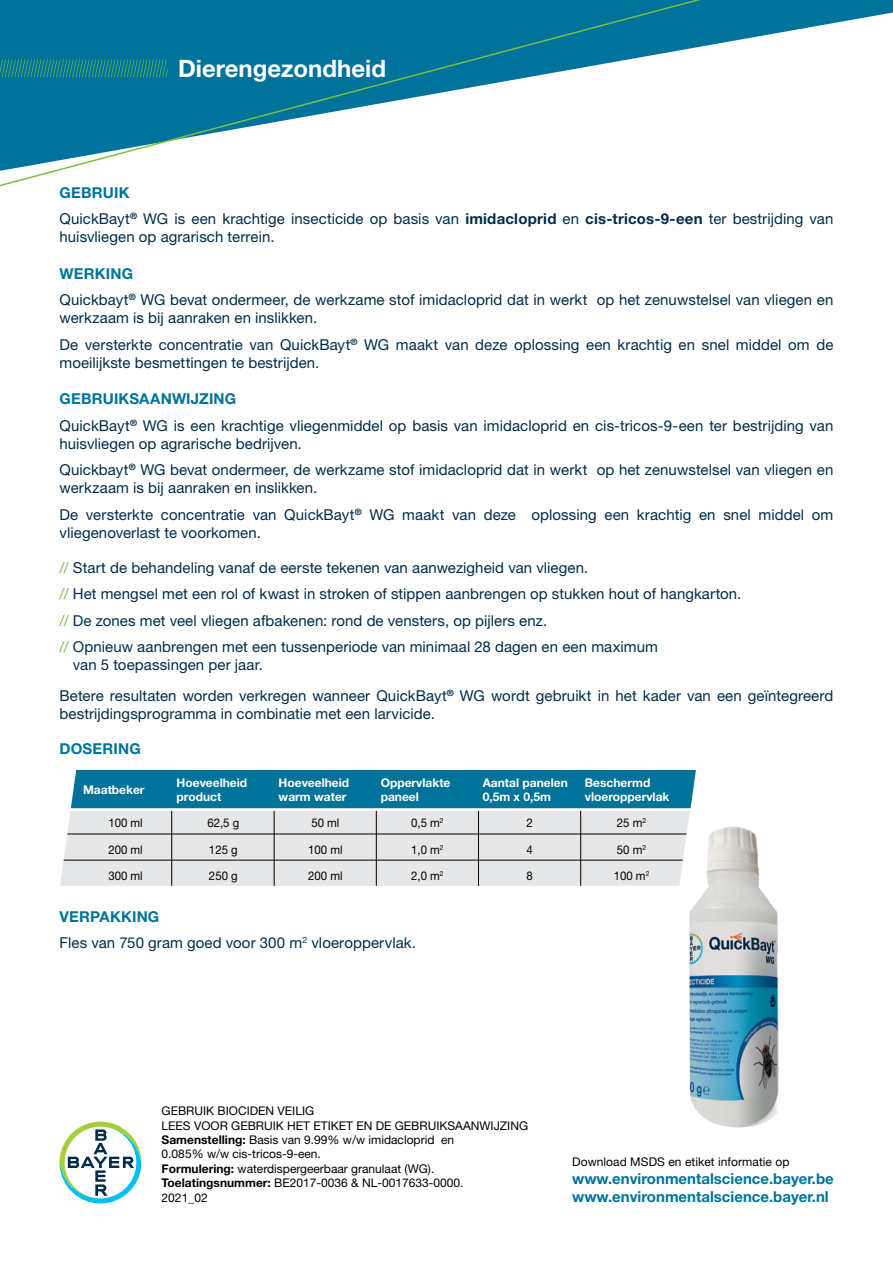
<style>
.page{position:relative;width:893px;height:1263px;background:#fff}
.page>*{position:absolute;margin:0;border:0;box-sizing:border-box;transform-origin:0 0}
.t1{font:700 24px "Helvetica Neue LT Std";color:#fff}
.t2{font:15px/26.5px "Helvetica Neue LT Std";letter-spacing:.005em;color:#002c4a}
.t3{font:700 15px/18px "Helvetica Neue LT Std";color:#00739a}
.t4{font:12px/14.4px "Helvetica Neue LT Std";color:#000}
.t5{font:700 12px/13.5px "Helvetica Neue LT Std";color:#fff}
.t6{font:12px "Helvetica Neue LT Std";color:#000;scale:.95 1}
.s1{font-weight:700;color:#00739a}
.s2{font-weight:700}
.s3{color:#7ac143}
</style>
<div class="page">
<svg style="left:60px;top:1121px;width:81px;height:82px"></svg>
<svg style="left:0;top:0;width:893px;height:187px"></svg>
<svg style="left:0;top:60px;width:168px;height:17px;background:#178288"></svg>
<div style="left:71px;top:770px;width:625px;height:38px;background:#00739a"></div>
<div style="left:60px;top:811px;width:630px;height:75px;background:#e6e7e8"></div>
<hr style="left:67px;top:833px;width:619px;height:1px;background:#000">
<hr style="left:64px;top:860px;width:619px;height:1px;background:#000">
<hr style="left:171px;top:811px;width:1px;height:75px;background:#000">
<hr style="left:274px;top:811px;width:1px;height:75px;background:#000">
<hr style="left:376px;top:811px;width:1px;height:75px;background:#000">
<hr style="left:478px;top:811px;width:1px;height:75px;background:#000">
<hr style="left:580px;top:811px;width:1px;height:75px;background:#000">
<img style="left:689px;top:826px;width:90px;height:302px">
<h1 class="t1" style="left:178px;top:53px;width:209px">Dierengezondheid</h1>
<p class="t2" style="left:60px;top:179px;width:775px"><span class="s1">GEBRUIK<br></span>QuickBayt<sup>®</sup> WG is een krachtige insecticide op basis van <span class="s2">imidacloprid</span> en <span class="s2">cis-tricos-9-een</span> ter bestrijding van</p>
<p class="t2" style="left:60px;top:223px;width:217px">huisvliegen op agrarisch terrein.</p>
<p class="t2" style="left:60px;top:260px;width:775px"><span class="s1">WERKING<br></span>Quickbayt<sup>®</sup> WG bevat ondermeer, de werkzame stof imidacloprid dat in werkt op het zenuwstelsel van vliegen en</p>
<p class="t2" style="left:60px;top:305px;width:775px">werkzaam is bij aanraken en inslikken.<br>De versterkte concentratie van QuickBayt<sup>®</sup> WG maakt van deze oplossing een krachtig en snel middel om de</p>
<p class="t2" style="left:60px;top:349px;width:261px">moeilijkste besmettingen te bestrijden.</p>
<p class="t2" style="left:60px;top:386px;width:775px"><span class="s1">GEBRUIKSAANWIJZING<br></span>QuickBayt<sup>®</sup> WG is een krachtige vliegenmiddel op basis van imidacloprid en cis-tricos-9-een ter bestrijding van</p>
<p class="t2" style="left:60px;top:430px;width:775px">huisvliegen op agrarische bedrijven.<br>Quickbayt<sup>®</sup> WG bevat ondermeer, de werkzame stof imidacloprid dat in werkt op het zenuwstelsel van vliegen en</p>
<p class="t2" style="left:60px;top:475px;width:775px">werkzaam is bij aanraken en inslikken.<br>De versterkte concentratie van QuickBayt<sup>®</sup> WG maakt van deze oplossing een krachtig en snel middel om</p>
<p class="t2" style="left:60px;top:519px;width:203px">vliegenoverlast te voorkomen.</p>
<p class="t2" style="left:60px;top:554px;width:683px"><span class="s3">//</span> Start de behandeling vanaf de eerste tekenen van aanwezigheid van vliegen.<br><span class="s3">//</span> Het mengsel met een rol of kwast in stroken of stippen aanbrengen op stukken hout of hangkarton. <span class="s3">//</span> De zones met veel vliegen afbakenen: rond de vensters, op pijlers enz.<br><span class="s3">//</span> Opnieuw aanbrengen met een tussenperiode van minimaal 28 dagen en een maximum</p>
<p class="t2" style="left:60px;top:649px;width:775px;line-height:30.8px;text-indent:13px">van 5 toepassingen per jaar.<br>Betere resultaten worden verkregen wanneer QuickBayt<sup>®</sup> WG wordt gebruikt in het kader van een geïntegreerd</p>
<p class="t2" style="left:60px;top:700px;width:377px">bestrijdingsprogramma in combinatie met een larvicide.</p>
<p class="t3" style="left:60px;top:739px;width:83px">DOSERING</p>
<p class="t5" style="left:83px;top:783px;width:63px">Maatbeker</p>
<p class="t5" style="left:177px;top:776px;width:72px">Hoeveelheid product</p>
<p class="t5" style="left:279px;top:776px;width:72px">Hoeveelheid warm water</p>
<p class="t5" style="left:381px;top:776px;width:71px">Oppervlakte paneel</p>
<p class="t5" style="left:483px;top:776px;width:87px">Aantal panelen<br>0,5m x 0,5m</p>
<p class="t5" style="left:585px;top:776px;width:86px">Beschermd vloeroppervlak</p>
<p class="t6" style="left:108px;top:816px;width:38px">100 ml</p>
<p class="t6" style="left:207px;top:816px;width:35px">62,5 g</p>
<p class="t6" style="left:311px;top:816px;width:31px">50 ml</p>
<p class="t6" style="left:411px;top:816px;width:36px">0,5 m<sup>2</sup></p>
<p class="t6" style="left:526px;top:816px;width:8px">2</p>
<p class="t6" style="left:617px;top:816px;width:32px">25 m<sup>2</sup></p>
<p class="t6" style="left:108px;top:843px;width:38px">200 ml</p>
<p class="t6" style="left:209px;top:843px;width:32px">125 g</p>
<p class="t6" style="left:308px;top:843px;width:38px">100 ml</p>
<p class="t6" style="left:411px;top:843px;width:36px">1,0 m<sup>2</sup></p>
<p class="t6" style="left:526px;top:843px;width:8px">4</p>
<p class="t6" style="left:617px;top:843px;width:32px">50 m<sup>2</sup></p>
<p class="t6" style="left:108px;top:868px;width:38px">300 ml</p>
<p class="t6" style="left:209px;top:868px;width:32px">250 g</p>
<p class="t6" style="left:308px;top:868px;width:38px">200 ml</p>
<p class="t6" style="left:411px;top:868px;width:36px">2,0 m<sup>2</sup></p>
<p class="t6" style="left:526px;top:868px;width:8px">8</p>
<p class="t6" style="left:614px;top:868px;width:39px">100 m<sup>2</sup></p>
<p class="t2" style="left:60px;top:903px;width:358px"><span class="s1">VERPAKKING<br></span>Fles van 750 gram goed voor 300 m<sup>2</sup> vloeroppervlak.</p>
<p class="t4" style="left:162px;top:1103px;width:368px">GEBRUIK BIOCIDEN VEILIG<br>LEES VOOR GEBRUIK HET ETIKET EN DE GEBRUIKSAANWIJZING <span class="s2">Samenstelling:</span> Basis van 9.99% w/w imidacloprid en<br>0.085% w/w cis-tricos-9-een.<br><span class="s2">Formulering:</span> waterdispergeerbaar granulaat (WG).<br><span class="s2">Toelatingsnummer:</span> BE2017-0036 &amp; NL-0017633-0000.<br>2021_02</p>
<p class="t4" style="left:572px;top:1155px;width:219px">Download MSDS en etiket informatie op</p>
<p class="t3" style="left:572px;top:1170px;width:263px">www.environmentalscience.bayer.be www.environmentalscience.bayer.nl</p>
</div>
